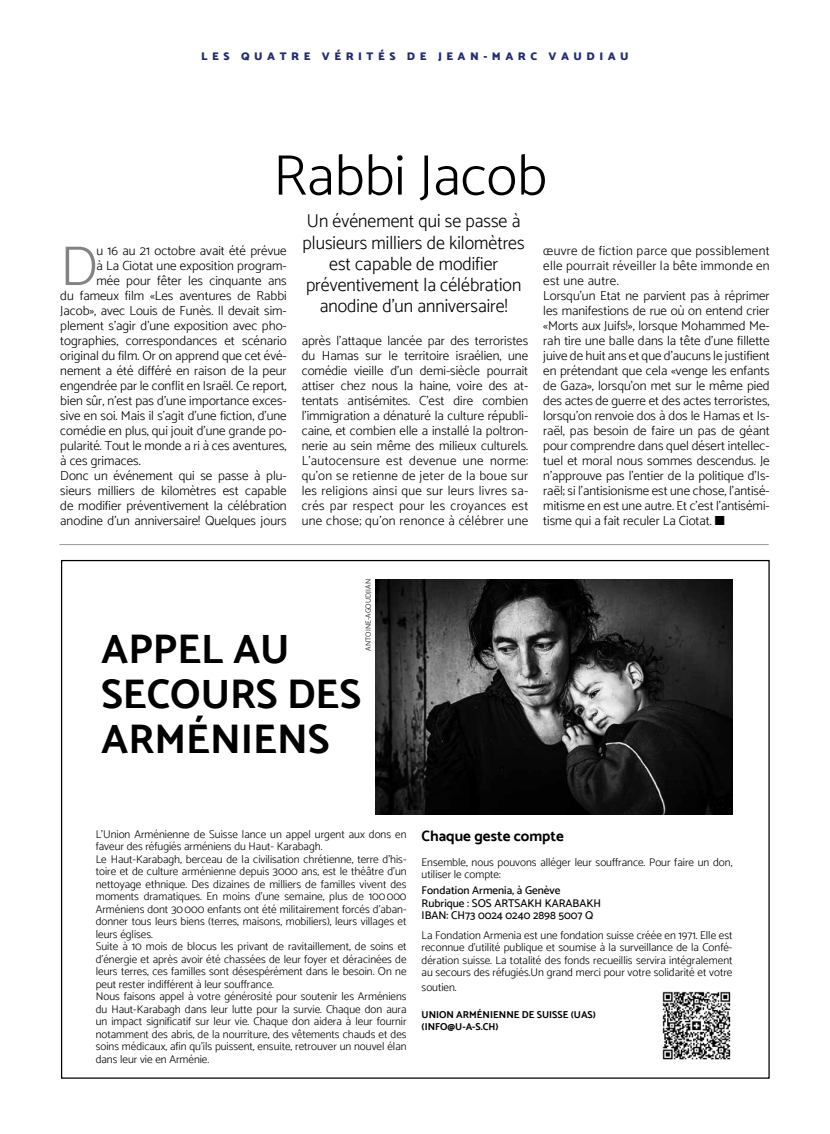
<style>
.page{position:relative;width:830px;height:1134px;background:#fff}
.page>*{position:absolute;margin:0;border:0;box-sizing:border-box;transform-origin:0 0}
.t1{font:300 57.5px "Catamaran";color:#000}
.t2{font:300 56.38px "Catamaran";color:#838382}
.t3{font:700 41.25px/45px "Catamaran";color:#000}
.t4{font:300 18.75px/21.2px "Catamaran";color:#000;text-align:center;scale:.96 1}
.t5{font:700 15px "Catamaran";color:#000}
.t6{font:300 13.12px/15px "Catamaran";color:#000;text-align:justify}
.t7{font:300 11.25px/12.5px "Catamaran";color:#000}
.t8{font:500 11.25px/12.5px "Catamaran";color:#000}
.t9{font:900 11.25px "Catamaran";letter-spacing:.4em;color:#232c77}
.t10{font:700 10px/12px "Catamaran";color:#000}
.t11{font:300 7.5px "Catamaran";letter-spacing:.01em;color:#000}
</style>
<div class="page">
<hr style="left:59px;top:544px;width:709px;height:1px;background:#979696">
<img style="left:662px;top:991px;width:69px;height:69px">
<img style="left:375px;top:579px;width:357px;height:236px">
<p class="t9" style="left:201px;top:50px;width:429px">LES QUATRE VÉRITÉS DE JEAN-MARC VAUDIAU</p>
<h1 class="t1" style="left:273px;top:141px;width:275px">Rabbi Jacob</h1>
<h2 class="t2" style="left:60px;top:233px;width:39px">D</h2>
<p class="t6" style="left:96px;top:243px;width:192px">u 16 au 21 octobre avait été prévue</p>
<p class="t6" style="left:96px;top:258px;width:192px">à La Ciotat une exposition program-</p>
<p class="t6" style="left:96px;top:273px;width:192px">mée pour fêter les cinquante ans</p>
<p class="t6" style="left:60px;top:288px;width:228px">du fameux film «Les aventures de Rabbi</p>
<p class="t6" style="left:60px;top:303px;width:228px">Jacob», avec Louis de Funès. Il devait sim-</p>
<p class="t6" style="left:60px;top:318px;width:228px">plement s’agir d’une exposition avec pho-</p>
<p class="t6" style="left:60px;top:333px;width:228px">tographies, correspondances et scénario</p>
<p class="t6" style="left:60px;top:348px;width:228px">original du film. Or on apprend que cet évé-</p>
<p class="t6" style="left:60px;top:363px;width:228px">nement a été différé en raison de la peur</p>
<p class="t6" style="left:60px;top:378px;width:228px">engendrée par le conflit en Israël. Ce report,</p>
<p class="t6" style="left:60px;top:393px;width:228px">bien sûr, n’est pas d’une importance exces-</p>
<p class="t6" style="left:60px;top:408px;width:228px">sive en soi. Mais il s’agit d’une fiction, d’une</p>
<p class="t6" style="left:60px;top:423px;width:228px">comédie en plus, qui jouit d’une grande po-</p>
<p class="t6" style="left:60px;top:438px;width:228px">pularité. Tout le monde a ri à ces aventures,</p>
<p class="t6" style="left:60px;top:453px;width:82px">à ces grimaces.</p>
<p class="t6" style="left:60px;top:468px;width:228px">Donc un événement qui se passe à plu-</p>
<p class="t6" style="left:60px;top:483px;width:228px">sieurs milliers de kilomètres est capable</p>
<p class="t6" style="left:60px;top:498px;width:228px">de modifier préventivement la célébration</p>
<p class="t6" style="left:60px;top:513px;width:228px">anodine d’un anniversaire! Quelques jours</p>
<h3 class="t4" style="left:302px;top:210px;width:233px">Un événement qui se passe à plusieurs milliers de kilomètres est capable de modifier préventivement la célébration anodine d’un anniversaire!</h3>
<p class="t6" style="left:301px;top:333px;width:228px">après l’attaque lancée par des terroristes du Hamas sur le territoire israélien, une comédie vieille d’un demi-siècle pourrait attiser chez nous la haine, voire des at&shy;tentats antisémites. C’est dire combien l’immigration a dénaturé la culture républi&shy;caine, et combien elle a installé la poltron&shy;nerie au sein même des milieux culturels.<br>L’autocensure est devenue une norme: qu’on se retienne de jeter de la boue sur les religions ainsi que sur leurs livres sa&shy;crés par respect pour les croyances est une chose; qu’on renonce à célébrer une</p>
<p class="t6" style="left:543px;top:243px;width:228px;text-align:left">œuvre de fiction parce que possiblement elle pourrait réveiller la bête immonde en est une autre.<br>Lorsqu’un Etat ne parvient pas à réprimer les manifestions de rue où on entend crier «Morts aux Juifs!», lorsque Mohammed Me&shy;rah tire une balle dans la tête d’une fillette juive de huit ans et que d’aucuns le justifient en prétendant que cela «venge les enfants de Gaza», lorsqu’on met sur le même pied des actes de guerre et des actes terroristes, lorsqu’on renvoie dos à dos le Hamas et Is&shy;raël, pas besoin de faire un pas de géant pour comprendre dans quel désert intellec&shy;tuel et moral nous sommes descendus. Je n’approuve pas l’entier de la politique d’Is&shy;raël; si l’antisionisme est une chose, l’antisé&shy;mitisme en est une autre. Et c’est l’antisémi&shy;tisme qui a fait reculer La Ciotat. ■</p>
<h3 class="t3" style="left:101px;top:626px;width:190px">APPEL AU</h3>
<p class="t11" style="left:363px;top:651px;width:73px;rotate:-90deg">ANTOINE-AGOUDJIAN</p>
<h3 class="t3" style="left:101px;top:671px;width:261px">SECOURS DES<br>ARMÉNIENS</h3>
<p class="t7" style="left:96px;top:828px;width:312px">L’Union Arménienne de Suisse lance un appel urgent aux dons en faveur des réfugiés arméniens du Haut- Karabagh.<br>Le Haut-Karabagh, berceau de la civilisation chrétienne, terre d’his&shy;toire et de culture arménienne depuis 3000 ans, est le théâtre d’un nettoyage ethnique. Des dizaines de milliers de familles vivent des moments dramatiques. En moins d’une semaine, plus de 100000<br>Arméniens dont 30000 enfants ont été militairement forcés d’aban&shy;donner tous leurs biens (terres, maisons, mobiliers), leurs villages et leurs églises.<br>Suite à 10 mois de blocus les privant de ravitaillement, de soins et d’énergie et après avoir été chassées de leur foyer et déracinées de leurs terres, ces familles sont désespérément dans le besoin. On ne peut rester indifférent à leur souffrance.<br>Nous faisons appel à votre générosité pour soutenir les Arméniens du Haut-Karabagh dans leur lutte pour la survie. Chaque don aura un impact significatif sur leur vie. Chaque don aidera à leur fournir notamment des abris, de la nourriture, des vêtements chauds et des soins médicaux, afin qu’ils puissent, ensuite, retrouver un nouvel élan dans leur vie en Arménie.</p>
<p class="t5" style="left:421px;top:827px;width:144px">Chaque geste compte</p>
<p class="t7" style="left:421px;top:855px;width:312px">Ensemble, nous pouvons alléger leur souffrance. Pour faire un don, utiliser le compte:</p>
<p class="t8" style="left:421px;top:884px;width:181px">Fondation Armenia, à Genève<br>Rubrique : SOS ARTSAKH KARABAKH<br>IBAN: CH73 0024 0240 2898 5007 Q</p>
<p class="t7" style="left:421px;top:929px;width:312px;text-align:justify">La Fondation Armenia est une fondation suisse créée en 1971. Elle est reconnue d’utilité publique et soumise à la surveillance de la Confé&shy;dération suisse. La totalité des fonds recueillis servira intégralement au secours des réfugiés.Un grand merci pour votre solidarité et votre</p>
<p class="t7" style="left:421px;top:981px;width:37px">soutien.</p>
<p class="t10" style="left:421px;top:1009px;width:176px">UNION ARMÉNIENNE DE SUISSE (UAS) (INFO@U-A-S.CH)</p>
</div>
